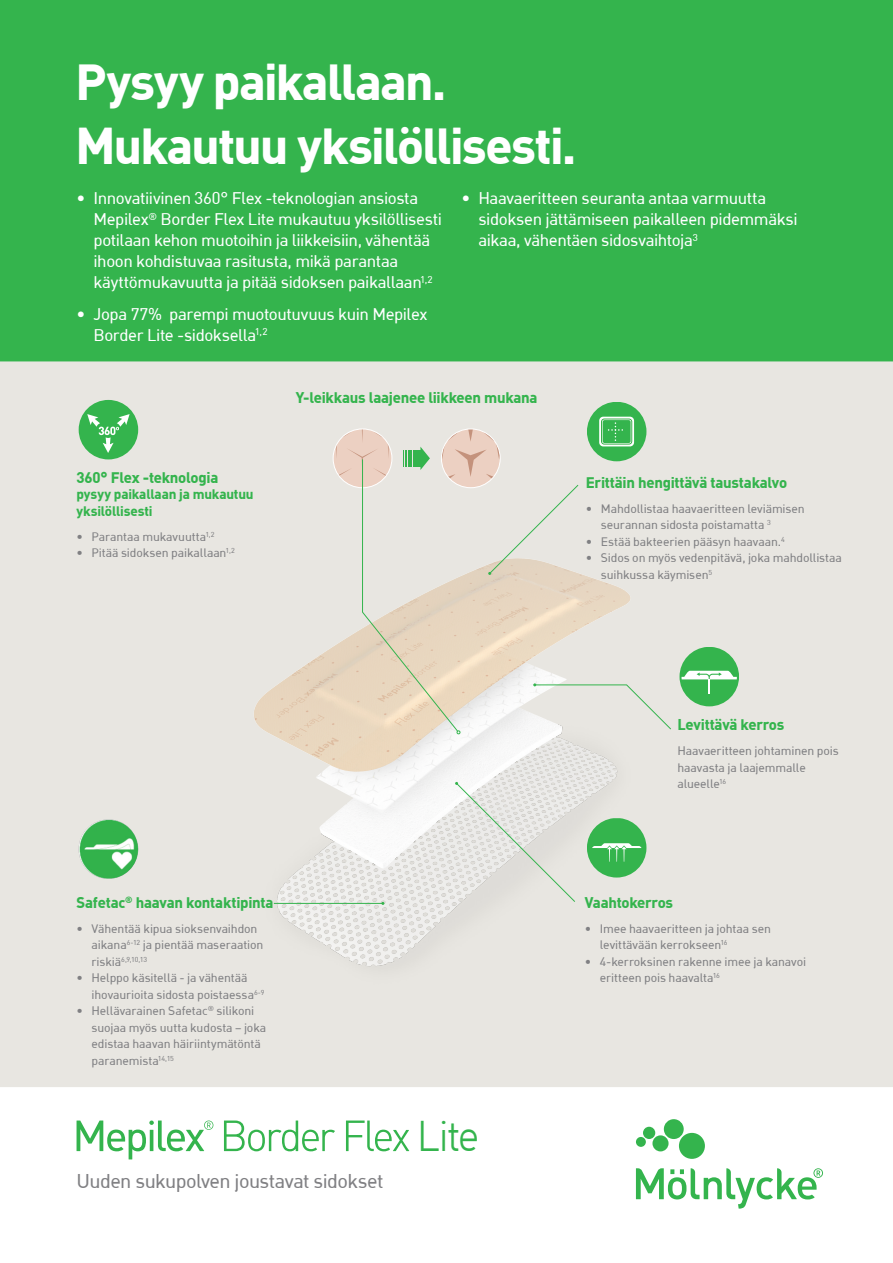
<style>
.page{position:relative;width:893px;height:1263px;background:#fff}
.page>*{position:absolute;margin:0;border:0;box-sizing:border-box;transform-origin:0 0}
.Page_Heading_41_43{font:700 49.5px "Molnlycke Din";letter-spacing:-.03em;color:#fff}
.Note_7_5_9{font:300 42px "Molnlycke Din";color:#34b44d}
.Product_Page_Sub_Tit{font:19.5px "Molnlycke Din";letter-spacing:-.03em;color:#808083}
.t1{font:16.5px/21px "Molnlycke Din";letter-spacing:-.025em;color:#fff}
.Main_Text_Heading_10{font:700 15px "Molnlycke Din";letter-spacing:-.015em;color:#34b44d}
.Main_Text_Heading_10-2{font:700 13.5px/16.5px "Molnlycke Din";letter-spacing:-.01em;color:#34b44d}
.Main_Text_Bullets_8{font:12px/16.5px "Molnlycke Din";letter-spacing:-.01em;color:#808083}
.t2{font:7.05px "Molnlycke Din";color:#808083}
.s1{font-size:12px}
</style>
<div class="page">
<div style="left:0;top:0;width:893px;height:361px;background:#34b44d"></div>
<div style="left:1px;top:362px;width:891px;height:724px;background:#e8e6e1"></div>
<img style="left:254px;top:647px;width:454px;height:320px">
<div style="left:79px;top:400px;width:59px;height:59px;background:#34b44d;border-radius:50%"></div>
<svg style="left:82px;top:414px;width:52px;height:39px"></svg>
<svg style="left:455px;top:782px;width:121px;height:121px"></svg>
<hr style="left:274px;top:903px;width:109px;height:1px;background:#34b44d">
<div style="left:587px;top:402px;width:59px;height:59px;background:#34b44d;border-radius:30px"></div>
<svg style="left:333px;top:417px;width:339px;height:317px"></svg>
<div style="left:601px;top:419px;width:31px;height:25px;border:1px solid #39af49;border-radius:3px"></div>
<div style="left:679px;top:647px;width:60px;height:59px;background:#34b44d;border-radius:29px"></div>
<svg style="left:681px;top:671px;width:56px;height:22px"></svg>
<svg style="left:587px;top:818px;width:59px;height:59px"></svg>
<img style="left:79px;top:819px;width:59px;height:60px;border-radius:30px">
<svg style="left:636px;top:1119px;width:187px;height:89px"></svg>
<svg style="left:224px;top:1120px;width:111px;height:31px"></svg>
<svg style="left:346px;top:1120px;width:63px;height:31px"></svg>
<svg style="left:77px;top:1120px;width:136px;height:39px"></svg>
<p class="Page_Heading_41_43" style="left:76px;top:52px;width:372px">Pysyy paikallaan.</p>
<p class="Page_Heading_41_43" style="left:76px;top:116px;width:502px">Mukautuu yksilöllisesti.</p>
<p class="t1" style="left:94px;top:188px;width:350px;text-indent:-17px">• Innovatiivinen 360° Flex -teknologian ansiosta Mepilex<sup>®</sup> Border Flex Lite mukautuu yksilöllisesti potilaan kehon muotoihin ja liikkeisiin, vähentää ihoon kohdistuvaa rasitusta, mikä parantaa käyttömukavuutta ja pitää sidoksen paikallaan<sup>1,2</sup></p>
<p class="t1" style="left:94px;top:303px;width:336px;text-indent:-17px">• Jopa 77% parempi muotoutuvuus kuin Mepilex<br>Border Lite -sidoksella<sup>1,2</sup></p>
<p class="t1" style="left:478px;top:188px;width:321px;text-indent:-17px">• Haavaeritteen seuranta antaa varmuutta sidoksen jättämiseen paikalleen pidemmäksi aikaa, vähentäen sidosvaihtoja<sup>3</sup></p>
<p class="Main_Text_Heading_10" style="left:77px;top:468px;width:143px">360° Flex -teknologia</p>
<p class="Main_Text_Heading_10-2" style="left:77px;top:486px;width:179px">pysyy paikallaan ja mukautuu yksilöllisesti</p>
<p class="Main_Text_Bullets_8" style="left:77px;top:528px;width:139px">• Parantaa mukavuutta<sup>1,2</sup></p>
<p class="Main_Text_Bullets_8" style="left:77px;top:545px;width:160px">• Pitää sidoksen paikallaan<sup>1,2</sup></p>
<p class="Main_Text_Heading_10" style="left:296px;top:389px;width:243px">Y-leikkaus laajenee liikkeen mukana</p>
<p class="Main_Text_Heading_10" style="left:586px;top:473px;width:203px">Erittäin hengittävä taustakalvo</p>
<p class="Main_Text_Bullets_8" style="left:601px;top:500px;width:205px;text-indent:-15px">• Mahdollistaa haavaeritteen leviämisen seurannan sidosta poistamatta <sup>3</sup></p>
<p class="Main_Text_Bullets_8" style="left:586px;top:533px;width:201px">• Estää bakteerien pääsyn haavaan.<sup>4</sup></p>
<p class="Main_Text_Bullets_8" style="left:601px;top:550px;width:243px;text-indent:-15px">• Sidos on myös vedenpitävä, joka mahdollistaa suihkussa käymisen<sup>5</sup></p>
<p class="Main_Text_Heading_10" style="left:77px;top:893px;width:198px">Safetac<sup>®</sup> haavan kontaktipinta</p>
<p class="Main_Text_Bullets_8" style="left:92px;top:920px;width:173px;text-indent:-15px">• Vähentää kipua sioksenvaihdon aikana<sup>6-12</sup> ja pientää maseraation</p>
<p class="t2" style="left:92px;top:955px;width:57px"><span class="s1">riskiä</span>6,9,10,13</p>
<p class="Main_Text_Bullets_8" style="left:92px;top:969px;width:175px;text-indent:-15px">• Helppo käsitellä - ja vähentää ihovaurioita sidosta poistaessa<sup>6-9</sup></p>
<p class="Main_Text_Bullets_8" style="left:92px;top:1002px;width:176px;text-indent:-15px">• Hellävarainen Safetac<sup>®</sup> silikoni suojaa myös uutta kudosta – joka edistaa haavan häiriintymätöntä paranemista<sup>14,15</sup></p>
<p class="Product_Page_Sub_Tit" style="left:77px;top:1169px;width:309px">Uuden sukupolven joustavat sidokset</p>
<p class="Note_7_5_9" style="left:417px;top:1112px;width:64px">Lite</p>
<p class="Main_Text_Heading_10" style="left:677px;top:716px;width:108px">Levittävä kerros</p>
<p class="Main_Text_Bullets_8" style="left:677px;top:743px;width:163px">Haavaeritteen johtaminen pois haavasta ja laajemmalle</p>
<p class="Main_Text_Bullets_8" style="left:677px;top:776px;width:50px">alueelle<sup>16</sup></p>
<p class="Main_Text_Heading_10" style="left:585px;top:893px;width:90px">Vaahtokerros</p>
<p class="Main_Text_Bullets_8" style="left:600px;top:920px;width:173px;text-indent:-15px">• Imee haavaeritteen ja johtaa sen levittävään kerrokseen<sup>16</sup></p>
<p class="Main_Text_Bullets_8" style="left:600px;top:953px;width:208px;text-indent:-15px">• 4-kerroksinen rakenne imee ja kanavoi eritteen pois haavalta<sup>16</sup></p>
</div>
